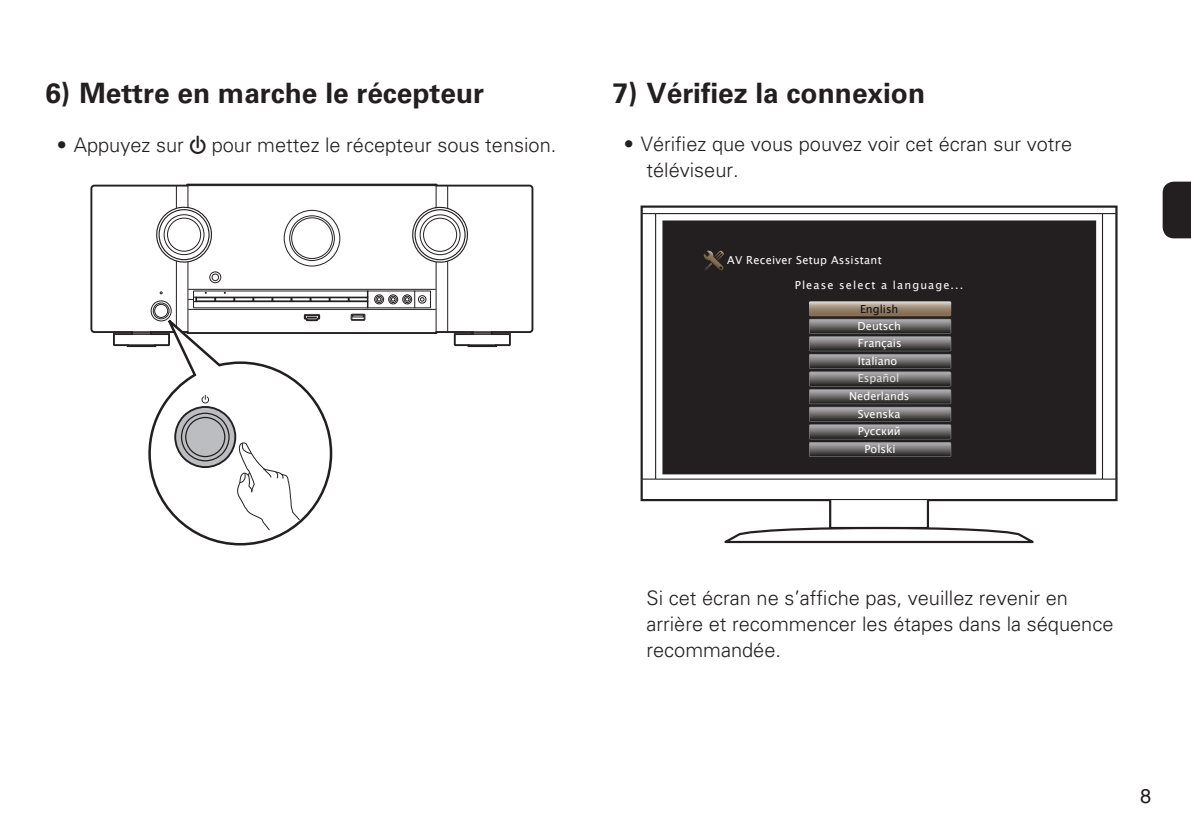
<style>
.page{position:relative;width:1191px;height:840px;background:#fff}
.page>*{position:absolute;margin:0;border:0;box-sizing:border-box;transform-origin:0 0}
.t1{font:700 28px "Univers LT Std";color:#231f20}
.t2{font:300 20px/26px "Univers LT Std";color:#231f20}
.t3{font:20px "Helvetica LT Std";color:#231f20}
.t4{font:11px/17.6px "Lucida Sans Unicode";color:#fff}
.t5{font:11px "Lucida Sans Unicode";letter-spacing:.02em;color:#fff}
.t6{font:11px "Lucida Sans Unicode";letter-spacing:.1em;color:#fff}
.t7{font:11px "Lucida Sans Unicode";color:#0e0d0d}
.t8{font:11px "Lucida Sans Unicode";color:#e4e4e5}
.s1{font-family:"Marks For Denon";font-weight:400}
</style>
<div class="page">
<svg style="left:1162px;top:181px;width:29px;height:57px;background:#302c2d"></svg>
<svg style="left:90px;top:183px;width:444px;height:165px"></svg>
<svg style="left:209px;top:271px;width:12px;height:12px"></svg>
<svg style="left:150px;top:300px;width:22px;height:10px"></svg>
<svg style="left:159px;top:291px;width:4px;height:3px"></svg>
<svg style="left:283px;top:209px;width:57px;height:57px"></svg>
<hr style="left:176px;top:261px;width:1px;height:71px;background:#231f20">
<hr style="left:447px;top:261px;width:1px;height:71px;background:#231f20">
<hr style="left:188px;top:261px;width:1px;height:72px;background:#231f20">
<svg style="left:473px;top:331px;width:19px;height:4px"></svg>
<hr style="left:468px;top:344px;width:28px;height:2px;background:#231f20">
<svg style="left:132px;top:331px;width:15px;height:4px"></svg>
<hr style="left:128px;top:344px;width:27px;height:2px;background:#231f20">
<hr style="left:436px;top:261px;width:1px;height:72px;background:#231f20">
<hr style="left:188px;top:185px;width:248px;height:1px;background:#231f20">
<svg style="left:411px;top:184px;width:58px;height:80px"></svg>
<div style="left:414px;top:209px;width:51px;height:51px;border:1px solid #231f20;border-radius:50%"></div>
<div style="left:420px;top:214px;width:40px;height:41px;border:1px solid #231f20;border-radius:50%"></div>
<svg style="left:155px;top:184px;width:58px;height:80px"></svg>
<div style="left:158px;top:209px;width:52px;height:51px;border:1px solid #231f20;border-radius:50%"></div>
<div style="left:164px;top:214px;width:40px;height:41px;border:1px solid #231f20;border-radius:50%"></div>
<svg style="left:188px;top:289px;width:249px;height:33px"></svg>
<svg style="left:147px;top:310px;width:186px;height:236px"></svg>
<svg style="left:173px;top:395px;width:127px;height:135px"></svg>
<div style="left:640px;top:205px;width:477px;height:296px;border:2px solid #231f20"></div>
<hr style="left:641px;top:213px;width:475px;height:1px;background:#231f20">
<hr style="left:641px;top:478px;width:475px;height:1px;background:#231f20">
<hr style="left:655px;top:213px;width:1px;height:266px;background:#231f20">
<hr style="left:1102px;top:213px;width:1px;height:266px;background:#231f20">
<div style="left:663px;top:221px;width:432px;height:252px;background:#231f20"></div>
<div style="left:829px;top:498px;width:100px;height:31px;background:#fff;border:2px solid #231f20"></div>
<svg style="left:724px;top:525px;width:310px;height:19px"></svg>
<svg style="left:809px;top:301px;width:142px;height:156px"></svg>
<svg style="left:703px;top:250px;width:21px;height:21px"></svg>
<h1 class="t1" style="left:45px;top:76px;width:440px">6) Mettre en marche le récepteur</h1>
<p class="t2" style="left:57px;top:132px;width:501px">• Appuyez sur <span class="s1">X</span> pour mettez le récepteur sous tension.</p>
<h1 class="t1" style="left:612px;top:76px;width:314px">7) Vérifiez la connexion</h1>
<p class="t2" style="left:646px;top:131px;width:427px;text-indent:-23px">• Vérifiez que vous pouvez voir cet écran sur votre téléviseur.</p>
<p class="t5" style="left:727px;top:251px;width:156px">AV Receiver Setup Assistant</p>
<p class="t6" style="left:795px;top:276px;width:170px">Please select a language...</p>
<p class="t4" style="left:857px;top:317px;width:46px">Deutsch<br>Français</p>
<p class="t7" style="left:860px;top:300px;width:40px">English</p>
<p class="t4" style="left:858px;top:352px;width:41px">Italiano</p>
<p class="t8" style="left:858px;top:369px;width:43px">Español</p>
<p class="t4" style="left:849px;top:387px;width:62px;text-align:center">Nederlands<br>Svenska<br>Pусский<br>Polski</p>
<p class="t2" style="left:646px;top:585px;width:468px">Si cet écran ne s’affiche pas, veuillez revenir en arrière et recommencer les étapes dans la séquence recommandée.</p>
<p class="t3" style="left:1140px;top:784px;width:13px">8</p>
</div>
